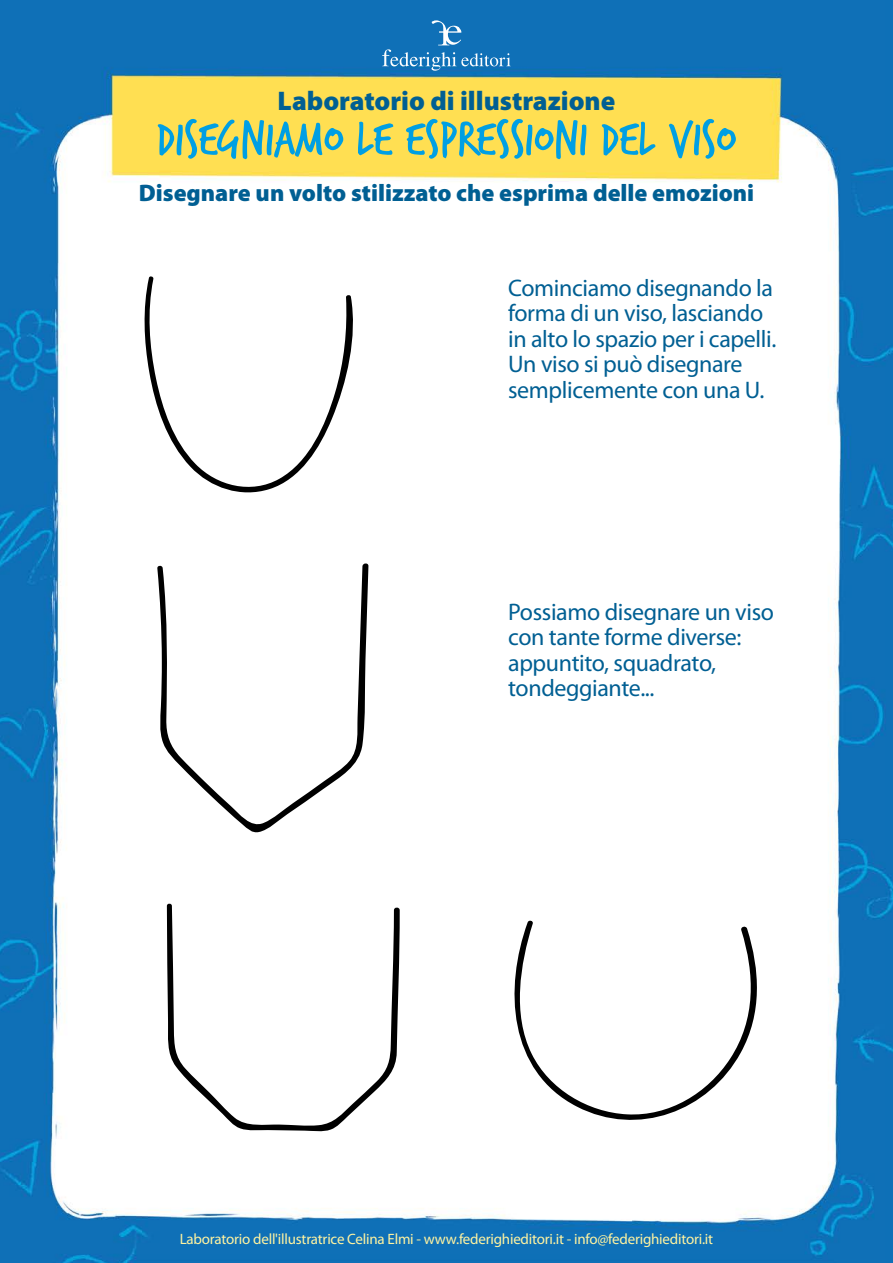
<style>
.page{position:relative;width:893px;height:1263px;background:#fff}
.page>*{position:absolute;margin:0;border:0;box-sizing:border-box;transform-origin:0 0}
.t1{font:52.5px "Trash Hand";color:#009fe3}
.t2{font:900 27px "Myriad Pro";color:#005f93}
.t3{font:24px/25.5px "Myriad Pro";letter-spacing:-.015em;color:#005f93}
.t4{font:900 24px "Myriad Pro";color:#005f93}
.t5{font:15px "Myriad Pro";letter-spacing:-.015em;color:#fff3a1}
</style>
<div class="page">
<img style="left:0;top:0;width:893px;height:1263px">
<svg style="left:142px;top:275px;width:216px;height:223px"></svg>
<svg style="left:504px;top:919px;width:258px;height:219px"></svg>
<svg style="left:157px;top:562px;width:212px;height:271px"></svg>
<svg style="left:166px;top:903px;width:234px;height:229px"></svg>
<svg style="left:382px;top:20px;width:129px;height:51px"></svg>
<p class="t2" style="left:278px;top:85px;width:339px">Laboratorio di illustrazione</p>
<h1 class="t1" style="left:157px;top:113px;width:581px">DISEGNIAMO LE ESPRESSIONI DEL VISO</h1>
<p class="t4" style="left:139px;top:179px;width:617px">Disegnare un volto stilizzato che esprima delle emozioni</p>
<p class="t3" style="left:508px;top:274px;width:270px">Cominciamo disegnando la forma di un viso, lasciando in alto lo spazio per i capelli.<br>Un viso si può disegnare semplicemente con una U.</p>
<p class="t3" style="left:508px;top:598px;width:267px">Possiamo disegnare un viso con tante forme diverse: appuntito, squadrato, tondeggiante...</p>
<p class="t5" style="left:180px;top:1229px;width:535px">Laboratorio dell'illustratrice Celina Elmi - www.federighieditori.it - info@federighieditori.it</p>
</div>
